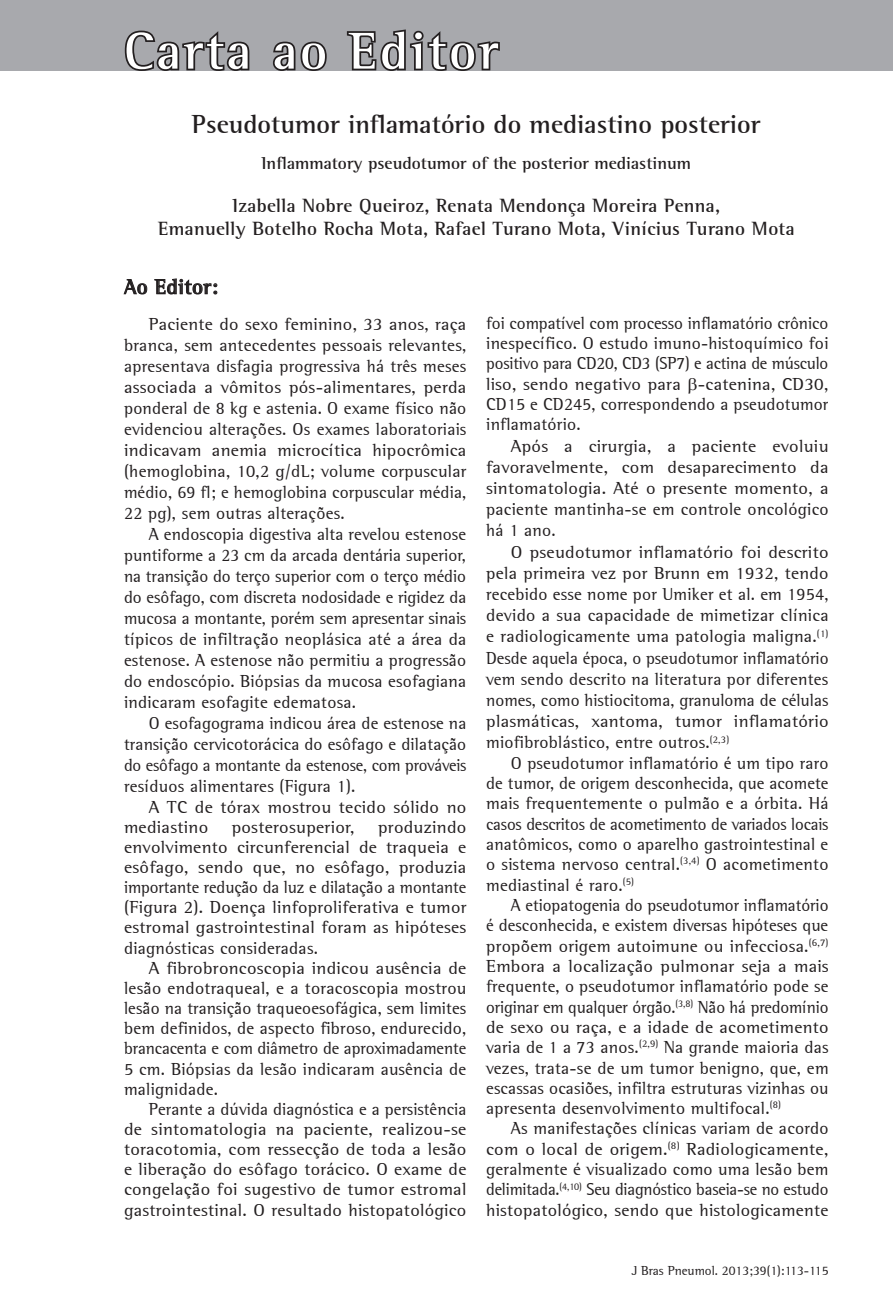
<style>
.page{position:relative;width:893px;height:1315px;background:#fff}
.page>*{position:absolute;margin:0;border:0;box-sizing:border-box;transform-origin:0 0}
.t1{font:700 52.5px "Libre Semi Serif S Si";letter-spacing:.05em;color:#fff}
.Título___1o_idioma{font:700 26.25px "Libre Semi Serif S Si";color:#231f20}
.Sub-título___1o_níve{font:700 21px "Libre Semi Serif S Si";letter-spacing:.015em;color:#231f20}
.Autores{font:700 19.25px/23.1px "Libre Semi Serif S Si";letter-spacing:.015em;color:#231f20;text-align:center}
.Corpo{font:17.5px/20.3px "Libre Semi Serif S Si";letter-spacing:.015em;color:#231f20;text-align:justify}
.Corpo-2{font:17.5px/20.1px "Libre Semi Serif S Si";letter-spacing:.015em;color:#231f20;text-align:justify;scale:1.05 1}
.Corpo-3{font:17.5px/21px "Libre Semi Serif S Si";letter-spacing:.015em;color:#231f20;text-align:justify;scale:1.04 1}
.Título___2o_idioma{font:700 17.5px "Libre Semi Serif S Si";color:#231f20}
.rodapé{font:13.12px "Libre Semi Serif S Si";color:#231f20}
</style>
<div class="page">
<div style="left:0;top:0;width:893px;height:70px;background:#a8a9ad"></div>
<svg style="left:124px;top:279px;width:23px;height:15px"></svg>
<svg style="left:154px;top:278px;width:63px;height:16px"></svg>
<svg style="left:123px;top:30px;width:128px;height:41px"></svg>
<svg style="left:271px;top:41px;width:58px;height:30px"></svg>
<svg style="left:345px;top:29px;width:157px;height:42px"></svg>
<h1 class="t1" style="left:124px;top:19px;width:376px">Carta ao Editor</h1>
<p class="Título___1o_idioma" style="left:192px;top:108px;width:570px">Pseudotumor inflamatório do mediastino posterior</p>
<p class="Título___2o_idioma" style="left:261px;top:152px;width:431px">Inflammatory pseudotumor of the posterior mediastinum</p>
<p class="Autores" style="left:158px;top:194px;width:638px">Izabella Nobre Queiroz, Renata Mendonça Moreira Penna,<br>Emanuelly Botelho Rocha Mota, Rafael Turano Mota, Vinícius Turano Mota</p>
<p class="Sub-título___1o_níve" style="left:124px;top:274px;width:96px">Ao Editor:</p>
<p class="Corpo-3" style="left:124px;top:313px;width:331px;text-indent:25px">Paciente do sexo feminino, 33 anos, raça branca, sem antecedentes pessoais relevantes, apresentava disfagia progressiva há três meses associada a vômitos pós-alimentares, perda ponderal de 8 kg e astenia. O exame físico não evidenciou alterações. Os exames laboratoriais indicavam anemia microcítica hipocrômica (hemoglobina, 10,2 g/dL; volume corpuscular médio, 69 fl; e hemoglobina corpuscular média, 22 pg), sem outras alterações.</p>
<p class="Corpo" style="left:124px;top:523px;width:344px;line-height:21px;text-indent:25px">A endoscopia digestiva alta revelou estenose puntiforme a 23 cm da arcada dentária superior, na transição do terço superior com o terço médio do esôfago, com discreta nodosidade e rigidez da mucosa a montante, porém sem apresentar sinais típicos de infiltração neoplásica até a área da estenose. A estenose não permitiu a progressão do endoscópio. Biópsias da mucosa esofagiana indicaram esofagite edematosa.</p>
<p class="Corpo" style="left:124px;top:713px;width:344px;line-height:21px;text-indent:25px">O esofagograma indicou área de estenose na transição cervicotorácica do esôfago e dilatação do esôfago a montante da estenose, com prováveis resíduos alimentares (Figura 1).</p>
<p class="Corpo-2" style="left:124px;top:796px;width:328px;text-indent:25px">A TC de tórax mostrou tecido sólido no mediastino</p>
<p class="Corpo-2" style="left:124px;top:816px;width:328px;text-indent:254px">produzindo envolvimento circunferencial de traqueia e esôfago, sendo que, no esôfago, produzia importante redução da luz e dilatação a montante (Figura 2). Doença linfoproliferativa e tumor estromal gastrointestinal foram as hipóteses diagnósticas consideradas.</p>
<p class="Corpo-2" style="left:124px;top:957px;width:328px;text-indent:25px">A fibrobroncoscopia indicou ausência de lesão endotraqueal, e a toracoscopia mostrou lesão na transição traqueoesofágica, sem limites bem definidos, de aspecto fibroso, endurecido, brancacenta e com diâmetro de aproximadamente 5 cm. Biópsias da lesão indicaram ausência de malignidade.</p>
<p class="Corpo" style="left:124px;top:1098px;width:344px;text-indent:25px">Perante a dúvida diagnóstica e a persistência de sintomatologia na paciente, realizou-se toracotomia, com ressecção de toda a lesão e liberação do esôfago torácico. O exame de congelação foi sugestivo de tumor estromal gastrointestinal. O resultado histopatológico</p>
<p class="Corpo-2" style="left:232px;top:816px;width:119px">posterosuperior,</p>
<p class="Corpo" style="left:486px;top:313px;width:344px">foi compatível com processo inflamatório crônico inespecífico. O estudo imuno-histoquímico foi positivo para CD20, CD3 (SP7) e actina de músculo liso, sendo negativo para -catenina, CD30, CD15 e CD245, correspondendo a pseudotumor inflamatório.</p>
<p class="Corpo-2" style="left:486px;top:435px;width:328px;line-height:21.2px;text-indent:25px">Após a cirurgia, a paciente evoluiu favoravelmente, com desaparecimento da sintomatologia. Até o presente momento, a paciente mantinha-se em controle oncológico há 1 ano.</p>
<p class="Corpo-2" style="left:486px;top:541px;width:328px;line-height:21.2px;text-indent:25px">O pseudotumor inflamatório foi descrito pela primeira vez por Brunn em 1932, tendo recebido esse nome por Umiker et al. em 1954, devido a sua capacidade de mimetizar clínica e radiologicamente uma patologia maligna.<sup>(1)<br></sup>Desde aquela época, o pseudotumor inflamatório vem sendo descrito na literatura por diferentes nomes, como histiocitoma, granuloma de células plasmáticas, xantoma, tumor inflamatório miofibroblástico, entre outros.<sup>(2,3)</sup></p>
<p class="Corpo" style="left:486px;top:752px;width:344px;text-indent:25px">O pseudotumor inflamatório é um tipo raro de tumor, de origem desconhecida, que acomete mais frequentemente o pulmão e a órbita. Há casos descritos de acometimento de variados locais anatômicos, como o aparelho gastrointestinal e o sistema nervoso central.<sup>(3,4)</sup> O acometimento mediastinal é raro.<sup>(5)</sup></p>
<p class="Corpo" style="left:486px;top:895px;width:344px;text-indent:25px">A etiopatogenia do pseudotumor inflamatório é desconhecida, e existem diversas hipóteses que propõem origem autoimune ou infecciosa.<sup>(6,7)<br></sup>Embora a localização pulmonar seja a mais frequente, o pseudotumor inflamatório pode se originar em qualquer órgão.<sup>(3,8)</sup> Não há predomínio de sexo ou raça, e a idade de acometimento varia de 1 a 73 anos.<sup>(2,9)</sup> Na grande maioria das vezes, trata-se de um tumor benigno, que, em escassas ocasiões, infiltra estruturas vizinhas ou apresenta desenvolvimento multifocal.<sup>(8)</sup></p>
<p class="Corpo" style="left:486px;top:1118px;width:344px;text-indent:25px">As manifestações clínicas variam de acordo com o local de origem.<sup>(8)</sup> Radiologicamente, geralmente é visualizado como uma lesão bem delimitada.<sup>(4,10)</sup> Seu diagnóstico baseia-se no estudo histopatológico, sendo que histologicamente</p>
<p class="rodapé" style="left:632px;top:1263px;width:198px">J Bras Pneumol. 2013;39(1):113-115</p>
</div>
